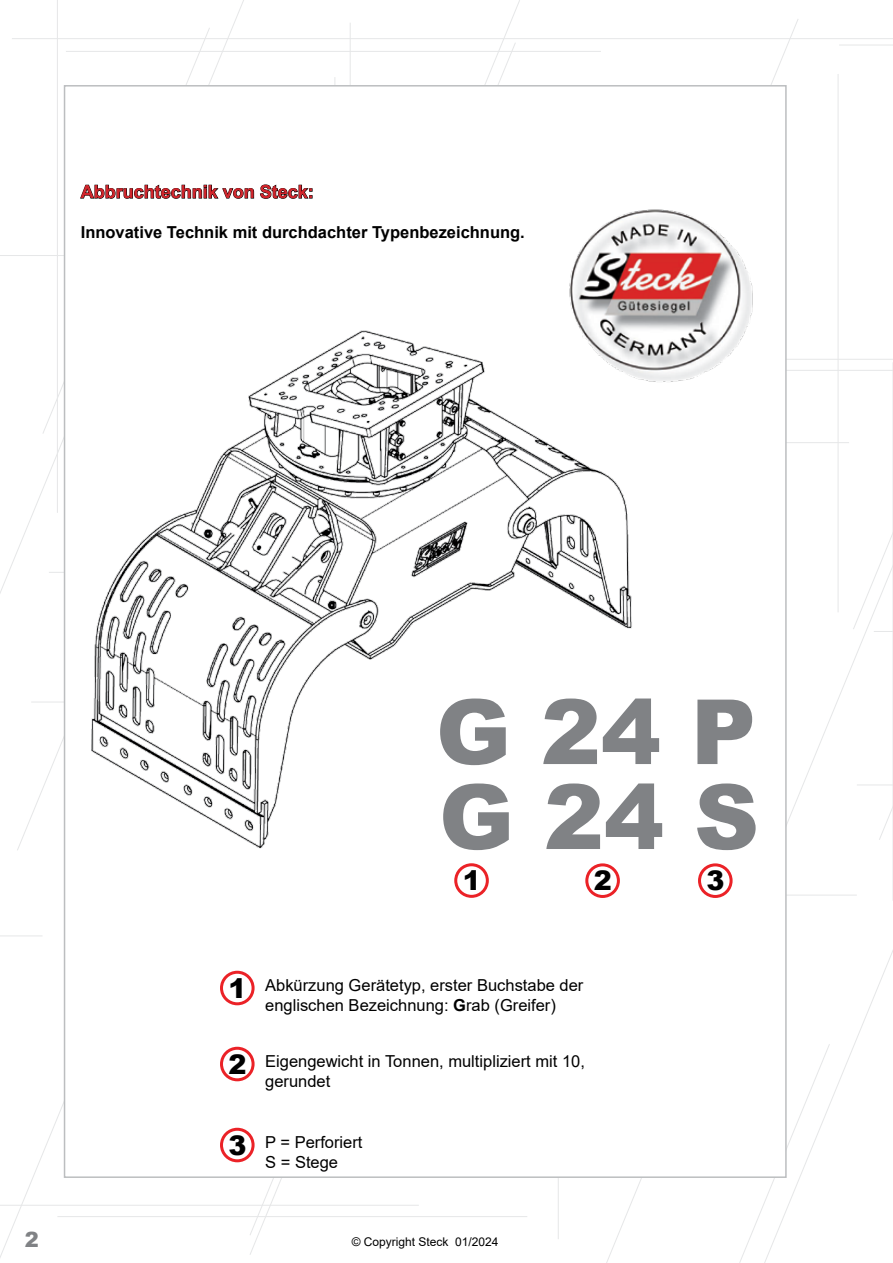
<style>
.page{position:relative;width:893px;height:1263px;background:#fff}
.page>*{position:absolute;margin:0;border:0;box-sizing:border-box;transform-origin:0 0}
.t1{font:900 90px "Arial";color:#808285}
.t2{font:900 27px "Arial";color:#000}
.t3{font:900 21px "Arial";color:#808285}
.t4{font:700 18px "Arial";color:#d2232a}
.t5{font:16.5px/19.8px "Arial";color:#000}
.t6{font:700 16.5px "Arial";color:#000}
.t7{font:12px "Arial";color:#000}
.s1{font-weight:900;font-size:27px}
.s2{font-weight:700}
</style>
<div class="page">
<svg style="left:43px;top:28px;width:168px;height:407px"></svg>
<svg style="left:739px;top:1044px;width:91px;height:219px"></svg>
<svg style="left:250px;top:1178px;width:32px;height:77px"></svg>
<svg style="left:484px;top:0;width:36px;height:85px"></svg>
<svg style="left:17px;top:631px;width:47px;height:220px"></svg>
<hr style="left:12px;top:38px;width:881px;height:1px;background:#e6e7e8">
<hr style="left:66px;top:51px;width:535px;height:1px;background:#e6e7e8">
<hr style="left:510px;top:359px;width:383px;height:1px;background:#e6e7e8">
<hr style="left:531px;top:370px;width:362px;height:1px;background:#e6e7e8">
<hr style="left:696px;top:895px;width:161px;height:1px;background:#e6e7e8">
<svg style="left:852px;top:44px;width:41px;height:796px"></svg>
<hr style="left:57px;top:1216px;width:470px;height:1px;background:#e6e7e8">
<hr style="left:0;top:1205px;width:419px;height:1px;background:#e6e7e8">
<hr style="left:49px;top:572px;width:470px;height:1px;background:#e6e7e8">
<hr style="left:0;top:935px;width:43px;height:1px;background:#e6e7e8">
<hr style="left:838px;top:74px;width:1px;height:538px;background:#e6e7e8">
<hr style="left:57px;top:0;width:1px;height:513px;background:#e6e7e8">
<hr style="left:558px;top:701px;width:1px;height:538px;background:#e6e7e8">
<hr style="left:0;top:255px;width:87px;height:1px;background:#e6e7e8">
<hr style="left:839px;top:45px;width:54px;height:1px;background:#e6e7e8">
<hr style="left:892px;top:362px;width:1px;height:539px;background:#e6e7e8">
<hr style="left:334px;top:77px;width:1px;height:538px;background:#e6e7e8">
<hr style="left:350px;top:23px;width:1px;height:538px;background:#e6e7e8">
<hr style="left:31px;top:702px;width:494px;height:1px;background:#e6e7e8">
<hr style="left:78px;top:442px;width:771px;height:1px;background:#e6e7e8">
<div style="left:64px;top:85px;width:723px;height:1093px;background:#fff;border:2px solid #bcbec0"></div>
<div style="left:220px;top:971px;width:35px;height:34px;border:3px solid #eb2227;border-radius:50%"></div>
<div style="left:220px;top:1047px;width:35px;height:34px;border:3px solid #eb2227;border-radius:50%"></div>
<div style="left:220px;top:1128px;width:35px;height:34px;border:3px solid #eb2227;border-radius:50%"></div>
<svg style="left:80px;top:184px;width:174px;height:15px"></svg>
<svg style="left:260px;top:184px;width:52px;height:15px"></svg>
<img style="left:91px;top:330px;width:541px;height:542px">
<div style="left:454px;top:863px;width:35px;height:35px;border:3px solid #eb2227;border-radius:50%"></div>
<div style="left:585px;top:863px;width:35px;height:35px;border:3px solid #eb2227;border-radius:50%"></div>
<div style="left:698px;top:863px;width:35px;height:35px;border:3px solid #eb2227;border-radius:50%"></div>
<img style="left:549px;top:209px;width:204px;height:184px">
<p class="t4" style="left:81px;top:179px;width:235px">Abbruchtechnik von Steck:</p>
<p class="t6" style="left:81px;top:220px;width:446px">Innovative Technik mit durchdachter Typenbezeichnung.</p>
<h1 class="t1" style="left:436px;top:666px;width:321px">G 24 P</h1>
<h1 class="t1" style="left:439px;top:751px;width:321px">G 24 S</h1>
<h2 class="t2" style="left:463px;top:861px;width:20px">1</h2>
<h2 class="t2" style="left:594px;top:861px;width:20px">2</h2>
<h2 class="t2" style="left:706px;top:861px;width:20px">3</h2>
<p class="t5" style="left:228px;top:975px;width:356px;text-align:center"><span class="s1">1</span> Abkürzung Gerätetyp, erster Buchstabe der englischen Bezeichnung: <span class="s2">G</span>rab (Greifer)</p>
<p class="t5" style="left:265px;top:1051px;width:321px;text-indent:-37px"><span class="s1">2</span> Eigengewicht in Tonnen, multipliziert mit 10, gerundet</p>
<p class="t5" style="left:265px;top:1132px;width:99px;text-indent:-37px"><span class="s1">3</span> P = Perforiert<br>S = Stege</p>
<p class="t3" style="left:25px;top:1224px;width:16px">2</p>
<p class="t7" style="left:352px;top:1233px;width:148px">© Copyright Steck 01/2024</p>
</div>
